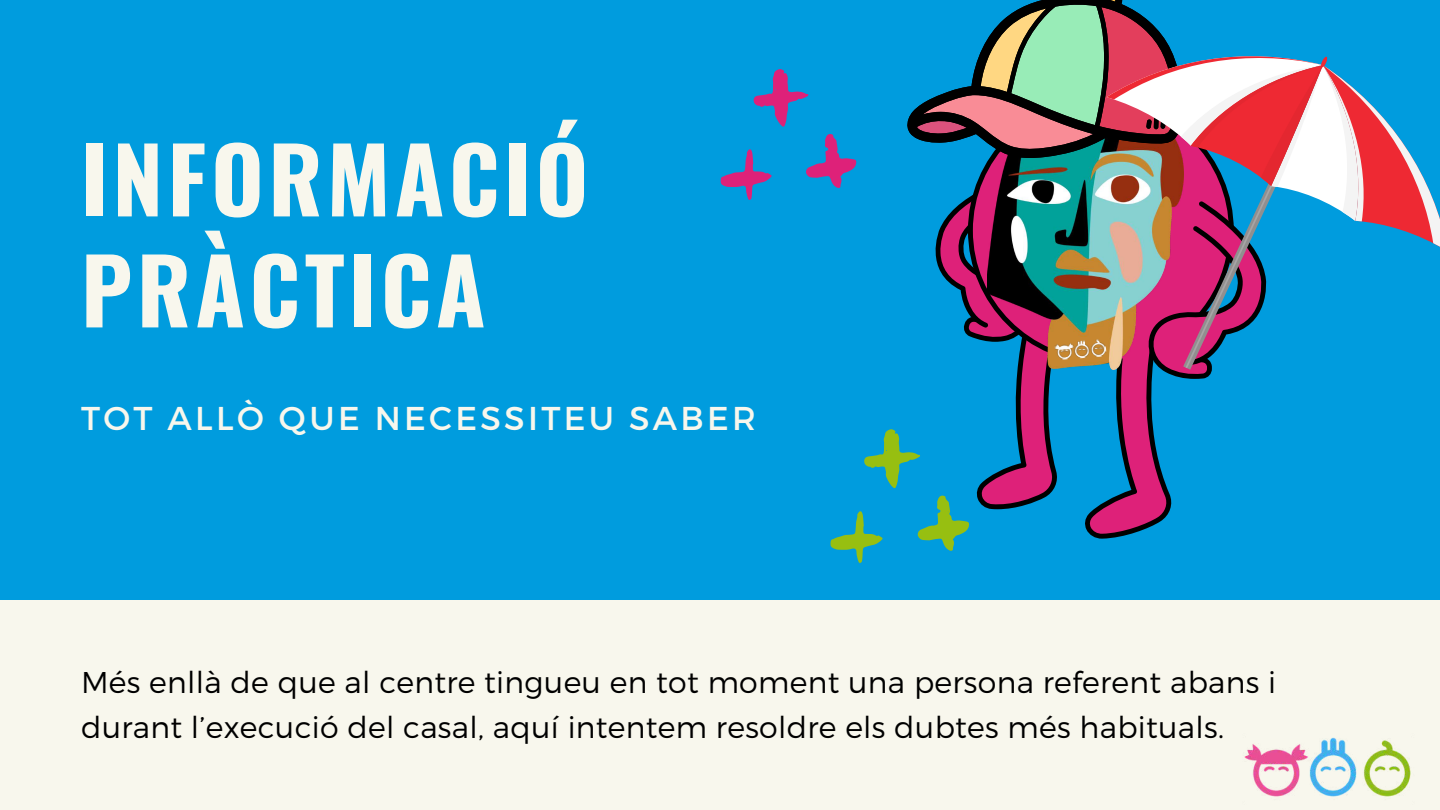
<style>
.page{position:relative;width:1440px;height:810px;background:#009cde}
.page>*{position:absolute;margin:0;border:0;box-sizing:border-box;transform-origin:0 0}
.t1{font:700 90px/111px "Oswald";letter-spacing:.05em;color:#f8f7ed}
.t2{font:33px "Montserrat";letter-spacing:.1em;color:#f8f7ed}
.t3{font:300 30px/45px "Montserrat";letter-spacing:.01em;color:#000}
</style>
<div class="page">
<div style="left:0;top:601px;width:1440px;height:209px;background:#f8f7ed"></div>
<img style="left:1244px;top:737px;width:167px;height:60px">
<svg style="left:720px;top:0;width:720px;height:563px"></svg>
<h1 class="t1" style="left:81px;top:120px;width:509px">INFORMACIÓ<br>PRÀCTICA</h1>
<p class="t2" style="left:81px;top:397px;width:676px">TOT ALLÒ QUE NECESSITEU SABER</p>
<p class="t3" style="left:81px;top:658px;width:1197px">Més enllà de que al centre tingueu en tot moment una persona referent abans i durant l’execució del casal, aquí intentem resoldre els dubtes més habituals.</p>
</div>
